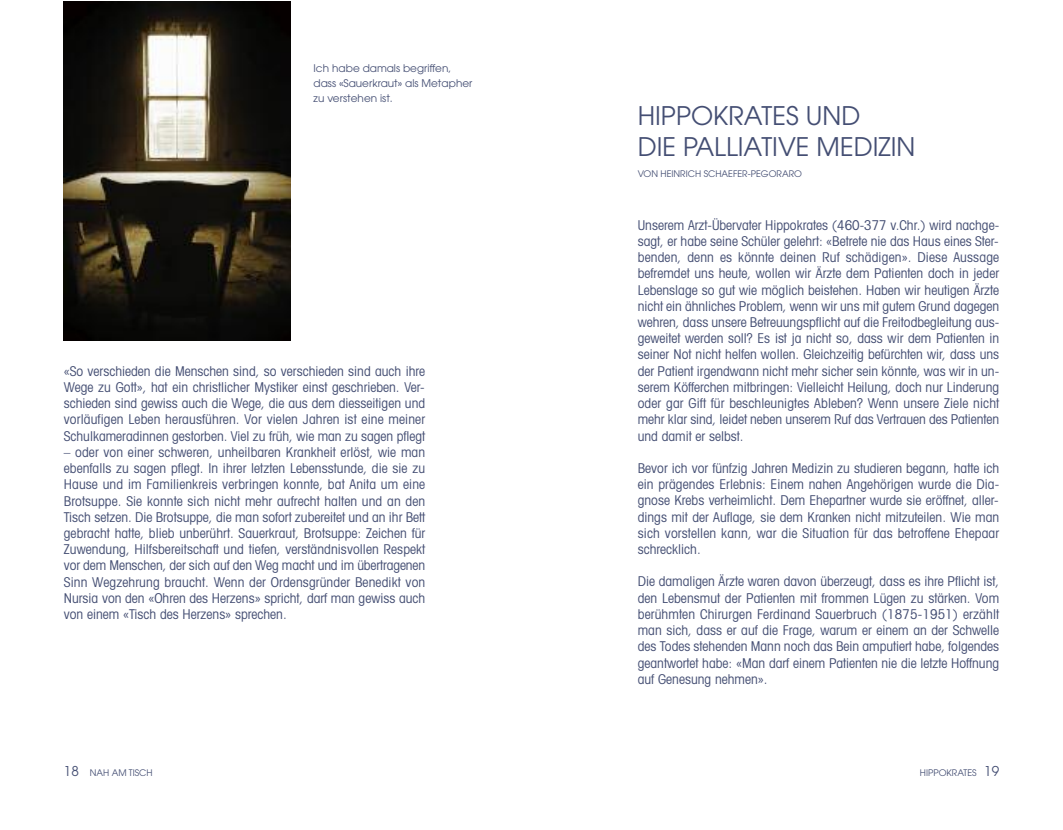
<style>
.page{position:relative;width:1063px;height:830px;background:#fff}
.page>*{position:absolute;margin:0;border:0;box-sizing:border-box;transform-origin:0 0}
.t1{font:25.5px/30.6px "Avant Garde";color:#444e73}
.t2{font:condensed 13.5px/16.2px "Avant Garde";color:#444e73;text-align:justify}
.t3{font:10.5px/15px "Avant Garde";color:#444e73}
.t4{font:9px "Avant Garde";color:#444e73}
.s1{font-size:13.5px}
</style>
<div class="page">
<img style="left:64px;top:1px;width:226px;height:339px">
<p class="t3" style="left:314px;top:61px;width:160px">Ich habe damals begriffen, dass «Sauerkraut» als Metapher zu verstehen ist.</p>
<p class="t2" style="left:64px;top:364px;width:363px">«So verschieden die Menschen sind, so verschieden sind auch ihre Wege zu Gott», hat ein christlicher Mystiker einst geschrieben. Ver&shy;schieden sind gewiss auch die Wege, die aus dem diesseitigen und vorläufigen Leben herausführen. Vor vielen Jahren ist eine meiner Schulkameradinnen gestorben. Viel zu früh, wie man zu sagen pflegt</p>
<p class="t2" style="left:64px;top:445px;width:363px">– oder von einer schweren, unheilbaren Krankheit erlöst, wie man ebenfalls zu sagen pflegt. In ihrer letzten Lebensstunde, die sie zu Hause und im Familienkreis verbringen konnte, bat Anita um eine Brotsuppe. Sie konnte sich nicht mehr aufrecht halten und an den Tisch setzen. Die Brotsuppe, die man sofort zubereitet und an ihr Bett gebracht hatte, blieb unberührt. Sauerkraut, Brotsuppe: Zeichen für Zuwendung, Hilfsbereitschaft und tiefen, verständnisvollen Respekt vor dem Menschen, der sich auf den Weg macht und im übertragenen Sinn Wegzehrung braucht. Wenn der Ordensgründer Benedikt von Nursia von den «Ohren des Herzens» spricht, darf man gewiss auch von einem «Tisch des Herzens» sprechen.</p>
<p class="t4" style="left:64px;top:769px;width:90px"><span class="s1">18</span> NAH AM TISCH</p>
<h1 class="t1" style="left:638px;top:103px;width:279px">HIPPOKRATES UND<br>DIE PALLIATIVE MEDIZIN</h1>
<p class="t4" style="left:638px;top:171px;width:166px">VON HEINRICH SCHAEFER-PEGORARO</p>
<p class="t2" style="left:638px;top:218px;width:363px">Unserem Arzt-Übervater Hippokrates (460-377 v.Chr.) wird nachge&shy;sagt, er habe seine Schüler gelehrt: «Betrete nie das Haus eines Ster&shy;benden, denn es könnte deinen Ruf schädigen». Diese Aussage befremdet uns heute, wollen wir Ärzte dem Patienten doch in jeder Lebenslage so gut wie möglich beistehen. Haben wir heutigen Ärzte nicht ein ähnliches Problem, wenn wir uns mit gutem Grund dagegen wehren, dass unsere Betreuungspflicht auf die Freitodbegleitung aus&shy;geweitet werden soll? Es ist ja nicht so, dass wir dem Patienten in seiner Not nicht helfen wollen. Gleichzeitig befürchten wir, dass uns der Patient irgendwann nicht mehr sicher sein könnte, was wir in un&shy;serem Köfferchen mitbringen: Vielleicht Heilung, doch nur Linderung oder gar Gift für beschleunigtes Ableben? Wenn unsere Ziele nicht mehr klar sind, leidet neben unserem Ruf das Vertrauen des Patienten und damit er selbst.</p>
<p class="t2" style="left:638px;top:461px;width:363px">Bevor ich vor fünfzig Jahren Medizin zu studieren begann, hatte ich ein prägendes Erlebnis: Einem nahen Angehörigen wurde die Dia&shy;gnose Krebs verheimlicht. Dem Ehepartner wurde sie eröffnet, aller&shy;dings mit der Auflage, sie dem Kranken nicht mitzuteilen. Wie man sich vorstellen kann, war die Situation für das betroffene Ehepaar schrecklich.</p>
<p class="t2" style="left:638px;top:574px;width:363px">Die damaligen Ärzte waren davon überzeugt, dass es ihre Pflicht ist, den Lebensmut der Patienten mit frommen Lügen zu stärken. Vom berühmten Chirurgen Ferdinand Sauerbruch (1875-1951) erzählt man sich, dass er auf die Frage, warum er einem an der Schwelle des Todes stehenden Mann noch das Bein amputiert habe, folgendes geantwortet habe: «Man darf einem Patienten nie die letzte Hoffnung auf Genesung nehmen».</p>
<p class="t4" style="left:920px;top:769px;width:81px">HIPPOKRATES <span class="s1">19</span></p>
</div>
